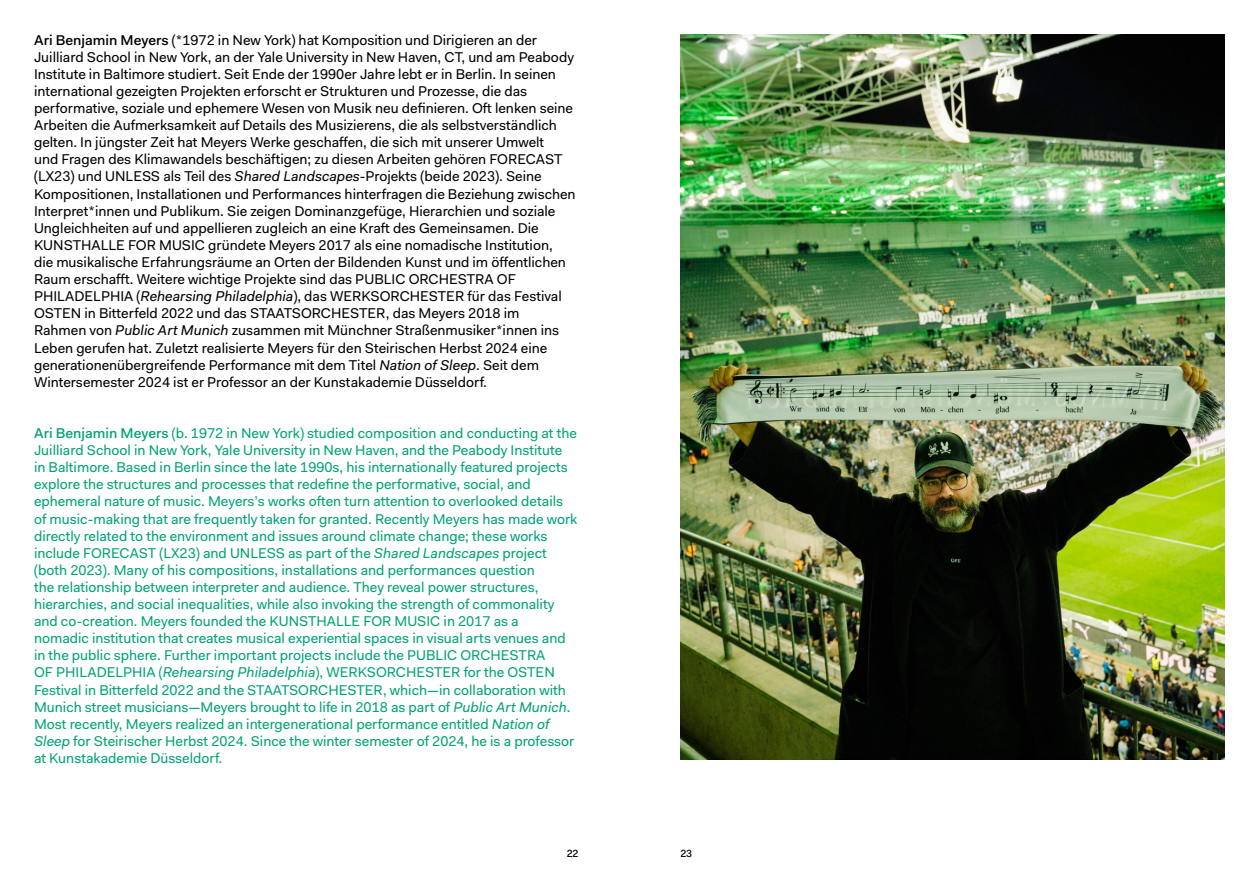
<style>
.page{position:relative;width:1259px;height:893px;background:#fff}
.page>*{position:absolute;margin:0;border:0;box-sizing:border-box;transform-origin:0 0}
.t1{font:14.25px/17.1px "Fakt";color:#000}
.t2{font:14.25px/17.1px "Fakt";color:#00a376}
.t3{font:500 10.5px "Fakt";color:#000}
.s1{font-weight:500}
.s2{font-style:italic}
</style>
<div class="page">
<img style="left:680px;top:34px;width:545px;height:726px">
<p class="t1" style="left:34px;top:31px;width:543px"><span class="s1">Ari Benjamin Meyers</span> (*1972 in New York) hat Komposition und Dirigieren an der Juilliard School in New York, an der Yale University in New Haven, CT, und am Peabody Institute in Baltimore studiert. Seit Ende der 1990er Jahre lebt er in Berlin. In seinen international gezeigten Projekten erforscht er Strukturen und Prozesse, die das performative, soziale und ephemere Wesen von Musik neu definieren. Oft lenken seine Arbeiten die Aufmerksamkeit auf Details des Musizierens, die als selbstverständlich gelten. In jüngster Zeit hat Meyers Werke geschaffen, die sich mit unserer Umwelt<br>und Fragen des Klimawandels beschäftigen; zu diesen Arbeiten gehören FORECAST (LX23) und UNLESS als Teil des <span class="s2">Shared Landscapes</span>-Projekts (beide 2023). Seine Kompositionen, Installationen und Performances hinterfragen die Beziehung zwischen Interpret*innen und Publikum. Sie zeigen Dominanzgefüge, Hierarchien und soziale Ungleichheiten auf und appellieren zugleich an eine Kraft des Gemeinsamen. Die KUNSTHALLE FOR MUSIC gründete Meyers 2017 als eine nomadische Institution,<br>die musikalische Erfahrungsräume an Orten der Bildenden Kunst und im öffentlichen Raum erschafft. Weitere wichtige Projekte sind das PUBLIC ORCHESTRA OF PHILADELPHIA (<span class="s2">Rehearsing Philadelphia</span>), das WERKSORCHESTER für das Festival OSTEN in Bitterfeld 2022 und das STAATSORCHESTER, das Meyers 2018 im<br>Rahmen von <span class="s2">Public Art Munich</span> zusammen mit Münchner Straßenmusiker*innen ins Leben gerufen hat. Zuletzt realisierte Meyers für den Steirischen Herbst 2024 eine generationenübergreifende Performance mit dem Titel <span class="s2">Nation of Sleep</span>. Seit dem Wintersemester 2024 ist er Professor an der Kunstakademie Düsseldorf.</p>
<p class="t2" style="left:34px;top:424px;width:545px"><span class="s1">Ari Benjamin Meyers</span> (b. 1972 in New York) studied composition and conducting at the Juilliard School in New York, Yale University in New Haven, and the Peabody Institute in Baltimore. Based in Berlin since the late 1990s, his internationally featured projects explore the structures and processes that redefine the performative, social, and ephemeral nature of music. Meyers’s works often turn attention to overlooked details of music-making that are frequently taken for granted. Recently Meyers has made work directly related to the environment and issues around climate change; these works include FORECAST (LX23) and UNLESS as part of the <span class="s2">Shared Landscapes</span> project (both 2023). Many of his compositions, installations and performances question<br>the relationship between interpreter and audience. They reveal power structures, hierarchies, and social inequalities, while also invoking the strength of commonality and co-creation. Meyers founded the KUNSTHALLE FOR MUSIC in 2017 as a<br>nomadic institution that creates musical experiential spaces in visual arts venues and in the public sphere. Further important projects include the PUBLIC ORCHESTRA<br>OF PHILADELPHIA (<span class="s2">Rehearsing Philadelphia</span>), WERKSORCHESTER for the OSTEN Festival in Bitterfeld 2022 and the STAATSORCHESTER, which—in collaboration with Munich street musicians—Meyers brought to life in 2018 as part of <span class="s2">Public Art Munich</span>.<br>Most recently, Meyers realized an intergenerational performance entitled <span class="s2">Nation of Sleep</span> for Steirischer Herbst 2024. Since the winter semester of 2024, he is a professor at Kunstakademie Düsseldorf.</p>
<p class="t3" style="left:567px;top:847px;width:13px">22</p>
<p class="t3" style="left:680px;top:847px;width:13px">23</p>
</div>
